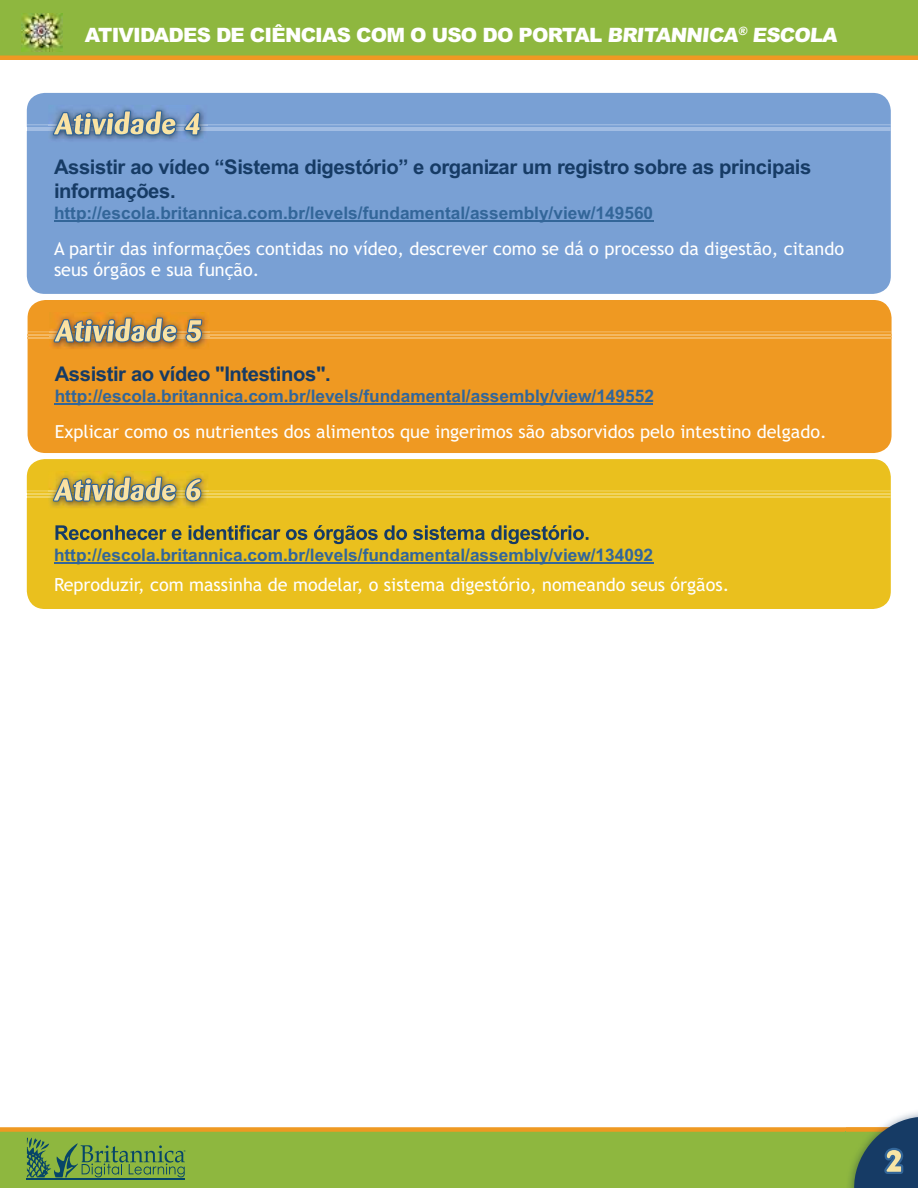
<style>
.page{position:relative;width:918px;height:1188px;background:#fff}
.page>*{position:absolute;margin:0;border:0;box-sizing:border-box;transform-origin:0 0}
.t1{font:700 20.25px/24px "Arial";letter-spacing:-.02em;color:#163b65}
.t2{font:900 19.8px "Arial";letter-spacing:-.04em;color:#fff}
.t3{font:18px/21px "Trebuchet MS";color:#fff}
.t4{font:700 17.25px "Arial";color:#369}
</style>
<div class="page">
<svg style="left:0;top:1127px;width:846px;height:61px;fill:#8eb73f"></svg>
<svg style="left:0;top:0;width:918px;height:60px;fill:#8eb73f"></svg>
<img style="left:846px;top:1127px;width:1px;height:61px">
<svg style="left:847px;top:1112px;width:71px;height:76px"></svg>
<div style="left:28px;top:300px;width:864px;height:153px;background:#ef9922;border-radius:18px"></div>
<hr style="left:209px;top:331px;width:683px;height:1px;background:#f4b862">
<hr style="left:209px;top:337px;width:683px;height:1px;background:#f4b862">
<hr style="left:209px;top:334px;width:683px;height:1px;background:#f4b862">
<img style="left:52px;top:312px;width:157px;height:37px">
<svg style="left:27px;top:317px;width:175px;height:26px"></svg>
<div style="left:27px;top:459px;width:864px;height:150px;background:#eac01e;border-radius:18px"></div>
<hr style="left:208px;top:490px;width:683px;height:2px;background:#f0d461">
<hr style="left:208px;top:496px;width:683px;height:1px;background:#f0d461">
<hr style="left:208px;top:493px;width:683px;height:1px;background:#f0d461">
<img style="left:50px;top:471px;width:158px;height:37px">
<img style="left:202px;top:490px;width:6px;height:4px">
<svg style="left:26px;top:477px;width:176px;height:25px"></svg>
<svg style="left:55px;top:525px;width:533px;height:19px"></svg>
<img style="left:22px;top:14px;width:40px;height:37px">
<div style="left:27px;top:93px;width:864px;height:201px;background:#79a0d4;border-radius:18px"></div>
<hr style="left:207px;top:124px;width:684px;height:1px;background:#a2bde3">
<hr style="left:207px;top:130px;width:684px;height:1px;background:#a2bde3">
<hr style="left:207px;top:127px;width:684px;height:1px;background:#a2bde3">
<img style="left:50px;top:105px;width:157px;height:35px">
<svg style="left:26px;top:110px;width:175px;height:25px"></svg>
<hr style="left:27px;top:1178px;width:158px;height:2px;background:#064568">
<svg style="left:27px;top:1137px;width:159px;height:40px"></svg>
<hr style="left:54px;top:220px;width:599px;height:1px;background:#369">
<hr style="left:55px;top:403px;width:598px;height:2px;background:#369">
<hr style="left:54px;top:562px;width:599px;height:2px;background:#369">
<p class="t2" style="left:85px;top:24px;width:754px">ATIVIDADES DE CIÊNCIAS COM O USO DO PORTAL BRITANNICA<sup>®</sup> ESCOLA</p>
<p class="t1" style="left:54px;top:157px;width:759px">Assistir ao vídeo “Sistema digestório” e organizar um registro sobre as principais informações.</p>
<p class="t3" style="left:54px;top:239px;width:792px">A partir das informações contidas no vídeo, descrever como se dá o processo da digestão, citando seus órgãos e sua função.</p>
<p class="t4" style="left:54px;top:206px;width:601px">http://escola.britannica.com.br/levels/fundamental/assembly/view/149560</p>
<p class="t1" style="left:55px;top:364px;width:278px">Assistir ao vídeo "Intestinos".</p>
<p class="t4" style="left:55px;top:390px;width:601px">http://escola.britannica.com.br/levels/fundamental/assembly/view/149552</p>
<p class="t3" style="left:55px;top:423px;width:773px">Explicar como os nutrientes dos alimentos que ingerimos são absorvidos pelo intestino delgado.</p>
<p class="t4" style="left:54px;top:549px;width:601px">http://escola.britannica.com.br/levels/fundamental/assembly/view/134092</p>
<p class="t3" style="left:54px;top:576px;width:677px">Reproduzir, com massinha de modelar, o sistema digestório, nomeando seus órgãos.</p>
</div>
